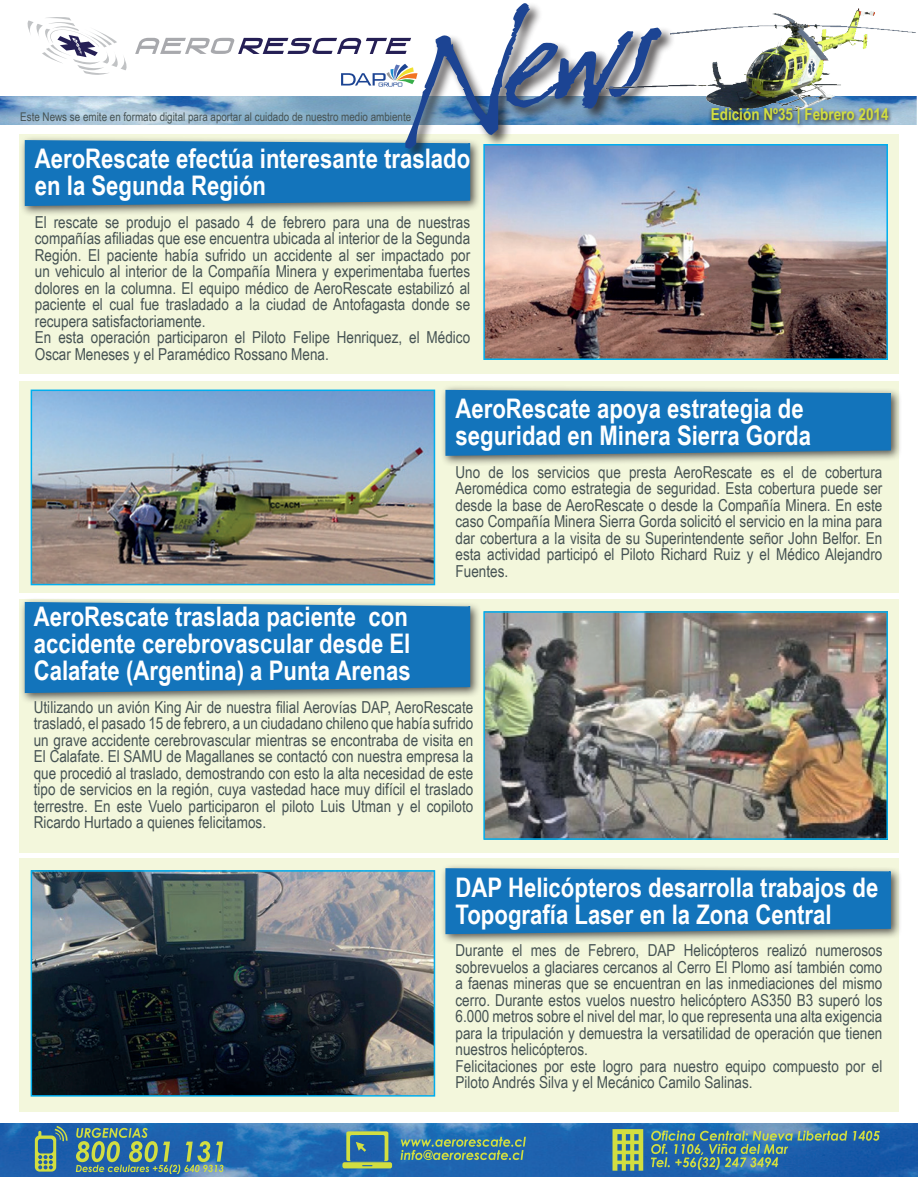
<style>
.page{position:relative;width:918px;height:1188px;background:#fff}
.page>*{position:absolute;margin:0;border:0;box-sizing:border-box;transform-origin:0 0}
.t1{font:700 27px/27px "Arial Narrow";color:#fff}
.t2{font:16.5px/16.5px "Arial Narrow";color:#455253;text-align:justify}
.t3{font:700 16.5px "Arial Narrow";color:#d2de40}
.t4{font:12px "Arial Narrow";color:#455253}
</style>
<div class="page">
<div style="left:19px;top:134px;width:879px;height:240px;background:#f3f7dc"></div>
<div style="left:20px;top:135px;width:461px;height:82px;background:#231f20;opacity:.75"></div>
<img style="left:0;top:96px;width:24px;height:29px">
<img style="left:1px;top:1123px;width:916px;height:54px">
<svg style="left:76px;top:1128px;width:147px;height:46px;background:#52858f"></svg>
<svg style="left:35px;top:1126px;width:33px;height:46px;background:#568687"></svg>
<svg style="left:401px;top:1137px;width:125px;height:23px;background:#568c8e"></svg>
<svg style="left:342px;top:1131px;width:50px;height:37px;background:#5f8f86"></svg>
<svg style="left:651px;top:1131px;width:196px;height:39px;background:#487f97"></svg>
<svg style="left:853px;top:1131px;width:27px;height:10px"></svg>
<svg style="left:613px;top:1129px;width:30px;height:42px"></svg>
<svg style="left:24px;top:3px;width:579px;height:204px"></svg>
<div style="left:19px;top:382px;width:879px;height:211px;background:#f3f7dc"></div>
<div style="left:19px;top:599px;width:879px;height:253px;background:#f3f7dc"></div>
<div style="left:19px;top:859px;width:879px;height:253px;background:#f3f7dc"></div>
<img style="left:486px;top:147px;width:399px;height:210px">
<div style="left:483px;top:144px;width:405px;height:216px;border:2px solid #00aeef"></div>
<img style="left:34px;top:393px;width:398px;height:189px">
<div style="left:31px;top:390px;width:404px;height:195px;border:2px solid #00aeef"></div>
<div style="left:440px;top:385px;width:462px;height:82px;background:#231f20;opacity:.75"></div>
<svg style="left:445px;top:389px;width:447px;height:68px;background:#2179b8"></svg>
<div style="left:20px;top:597px;width:461px;height:107px;background:#231f20;opacity:.75"></div>
<svg style="left:24px;top:601px;width:447px;height:93px;background:#1f79b9"></svg>
<img style="left:486px;top:614px;width:399px;height:223px">
<div style="left:483px;top:611px;width:405px;height:229px;border:2px solid #00aeef"></div>
<img style="left:34px;top:873px;width:398px;height:221px">
<div style="left:31px;top:870px;width:404px;height:227px;border:2px solid #00aeef"></div>
<div style="left:440px;top:863px;width:462px;height:82px;background:#231f20;opacity:.75"></div>
<svg style="left:445px;top:867px;width:447px;height:68px;background:#227ab8"></svg>
<img style="left:603px;top:8px;width:314px;height:117px">
<svg style="left:708px;top:105px;width:186px;height:22px;background:#718ca3"></svg>
<p class="t4" style="left:20px;top:108px;width:393px">Este News se emite en formato digital para aportar al cuidado de nuestro medio ambiente</p>
<p class="t3" style="left:711px;top:102px;width:179px">Edición Nº35 | Febrero 2014</p>
<p class="t1" style="left:35px;top:144px;width:437px">AeroRescate efectúa interesante traslado en la Segunda Región</p>
<p class="t2" style="left:35px;top:213px;width:437px">El rescate se produjo el pasado 4 de febrero para una de nuestras compañías afiliadas que ese encuentra ubicada al interior de la Segunda Región. El paciente había sufrido un accidente al ser impactado por un vehiculo al interior de la Compañía Minera y experimentaba fuertes dolores en la columna. El equipo médico de AeroRescate estabilizó al paciente el cual fue trasladado a la ciudad de Antofagasta donde se recupera satisfactoriamente.</p>
<p class="t2" style="left:35px;top:329px;width:437px">En esta operación participaron el Piloto Felipe Henriquez, el Médico<br>Oscar Meneses y el Paramédico Rossano Mena.</p>
<p class="t1" style="left:456px;top:394px;width:357px">AeroRescate apoya estrategia de seguridad en Minera Sierra Gorda</p>
<p class="t2" style="left:456px;top:463px;width:428px">Uno de los servicios que presta AeroRescate es el de cobertura Aeromédica como estrategia de seguridad. Esta cobertura puede ser desde la base de AeroRescate o desde la Compañía Minera. En este caso Compañía Minera Sierra Gorda solicitó el servicio en la mina para dar cobertura a la visita de su Superintendente señor John Belfor. En esta actividad participó el Piloto Richard Ruiz y el Médico Alejandro Fuentes.</p>
<p class="t1" style="left:34px;top:602px;width:378px;text-align:justify">AeroRescate traslada paciente con accidente cerebrovascular desde El Calafate (Argentina) a Punta Arenas</p>
<p class="t2" style="left:34px;top:698px;width:441px">Utilizando un avión King Air de nuestra filial Aerovías DAP, AeroRescate trasladó, el pasado 15 de febrero, a un ciudadano chileno que había sufrido un grave accidente cerebrovascular mientras se encontraba de visita en El Calafate. El SAMU de Magallanes se contactó con nuestra empresa la que procedió al traslado, demostrando con esto la alta necesidad de este tipo de servicios en la región, cuya vastedad hace muy difícil el traslado terrestre. En este Vuelo participaron el piloto Luis Utman y el copiloto Ricardo Hurtado a quienes felicitamos.</p>
<p class="t1" style="left:456px;top:872px;width:424px">DAP Helicópteros desarrolla trabajos de<br>Topografía Laser en la Zona Central</p>
<p class="t2" style="left:456px;top:941px;width:428px">Durante el mes de Febrero, DAP Helicópteros realizó numerosos sobrevuelos a glaciares cercanos al Cerro El Plomo así también como a faenas mineras que se encuentran en las inmediaciones del mismo cerro. Durante estos vuelos nuestro helicóptero AS350 B3 superó los 6.000 metros sobre el nivel del mar, lo que representa una alta exigencia para la tripulación y demuestra la versatilidad de operación que tienen nuestros helicópteros.</p>
<p class="t2" style="left:456px;top:1057px;width:428px">Felicitaciones por este logro para nuestro equipo compuesto por el<br>Piloto Andrés Silva y el Mecánico Camilo Salinas.</p>
</div>
